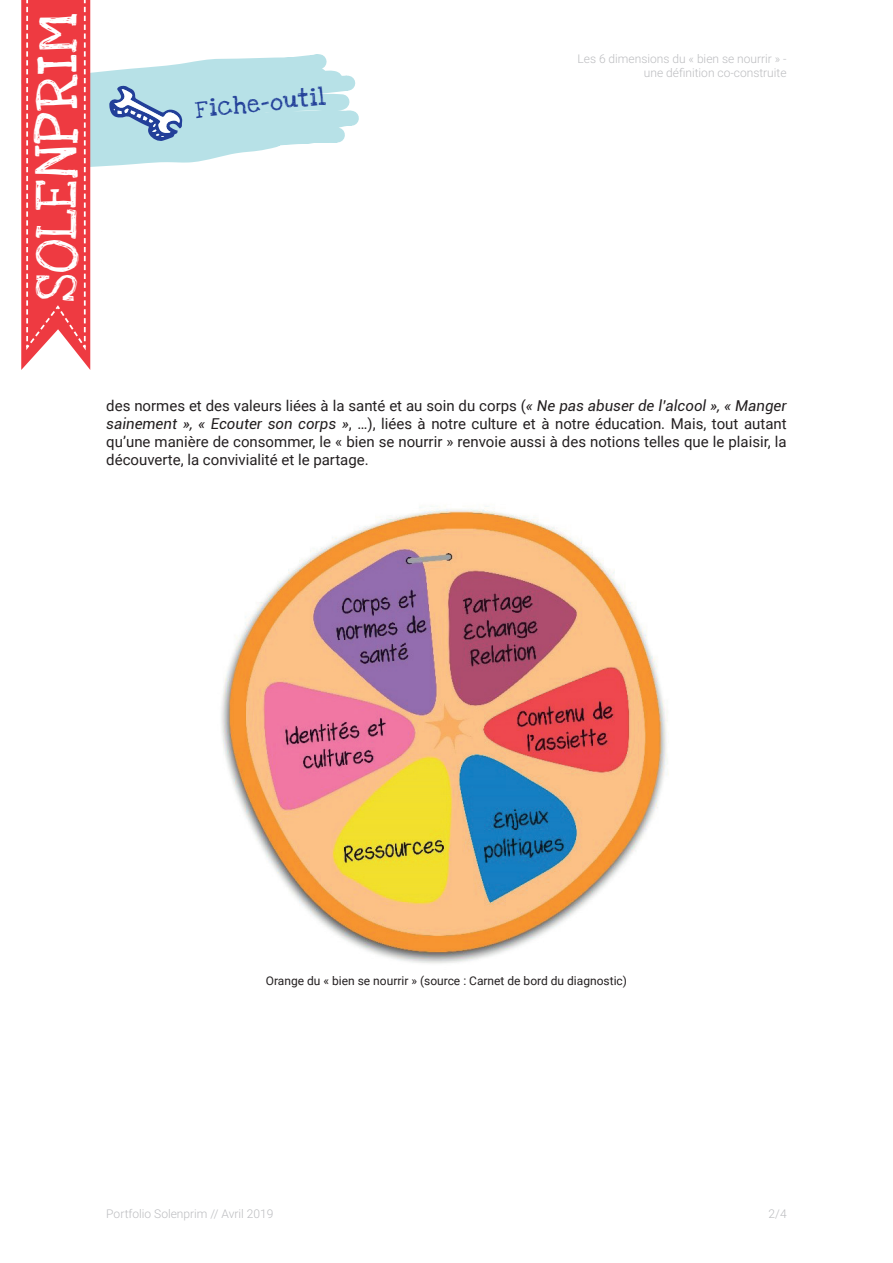
<style>
.page{position:relative;width:893px;height:1263px;background:#fff}
.page>*{position:absolute;margin:0;border:0;box-sizing:border-box;transform-origin:0 0}
.Titre_H2{font:43.2px "Love Ya Like A Sister";letter-spacing:.02em;color:#fff}
.Titre_h1{font:18px "Love Ya Like A Sister";color:#223f99}
.Manuscrit{font:15px/18px "Roboto";color:#231f20;text-align:justify}
.t1{font:300 12px/14.4px "Roboto";color:#bcbdc0;text-align:right}
.t2{font:12px "Roboto";color:#231f20}
.s1{font-style:italic}
</style>
<div class="page">
<img style="left:221px;top:506px;width:448px;height:458px">
<svg style="left:21px;top:0;width:338px;height:370px"></svg>
<p class="Titre_H2" style="left:21px;top:302px;width:290px;rotate:-90deg">SOLENPRIM</p>
<p class="Titre_h1" style="left:194px;top:95px;width:132px;rotate:-6deg">F iche-outil</p>
<p class="t1" style="left:577px;top:51px;width:211px">Les 6 dimensions du « bien se nourrir » - une définition co-construite</p>
<p class="Manuscrit" style="left:106px;top:396px;width:682px">des normes et des valeurs liées à la santé et au soin du corps (<span class="s1">« Ne pas abuser de l’alcool », « Manger sainement », « Ecouter son corps »</span>, …), liées à notre culture et à notre éducation. Mais, tout autant qu’une manière de consommer, le « bien se nourrir » renvoie aussi à des notions telles que le plaisir, la découverte, la convivialité et le partage.</p>
<p class="t2" style="left:266px;top:972px;width:363px">Orange du « bien se nourrir » (source : Carnet de bord du diagnostic)</p>
<p class="t1" style="left:106px;top:1206px;width:169px">Portfolio Solenprim // Avril 2019</p>
<p class="t1" style="left:769px;top:1206px;width:20px">2/4</p>
</div>
